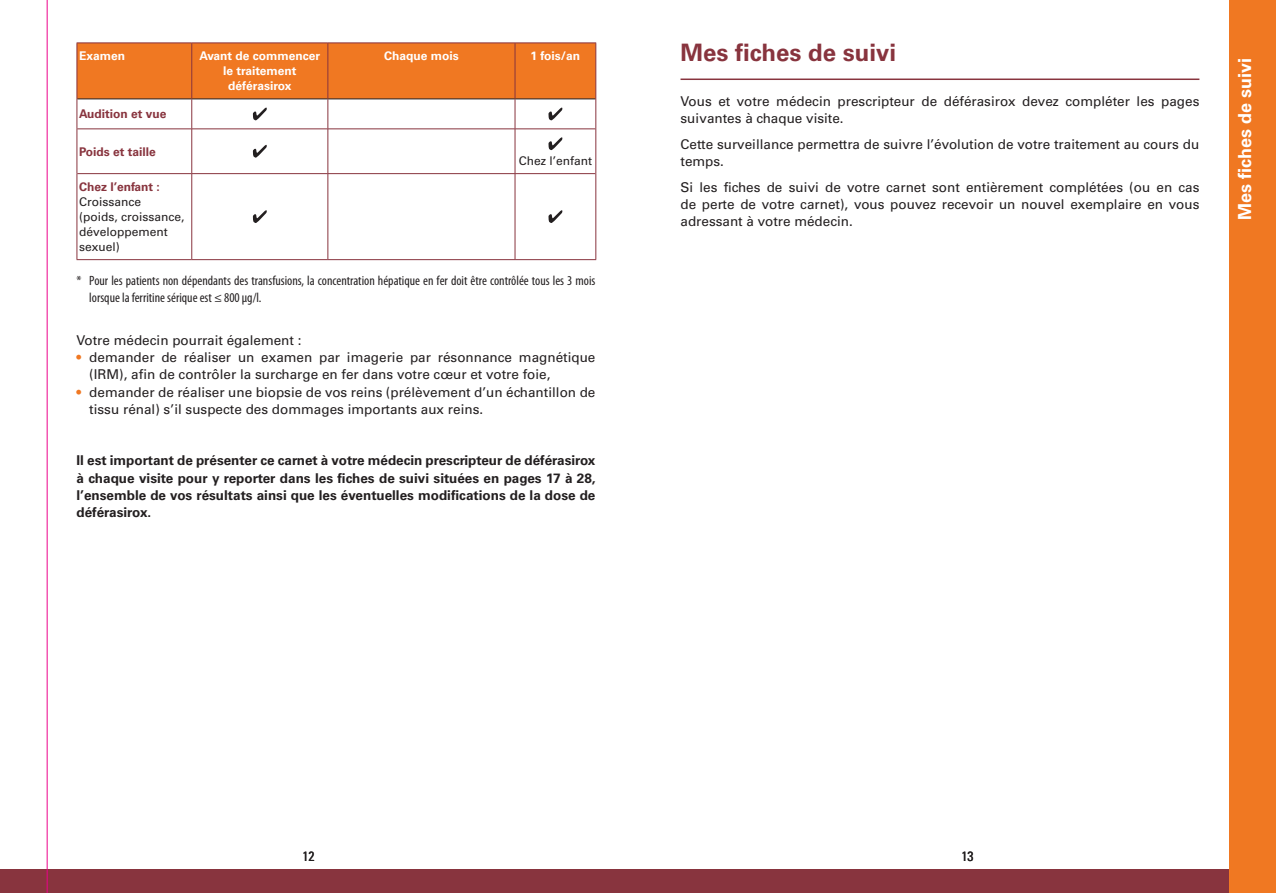
<style>
.page{position:relative;width:1276px;height:893px;background:#fff}
.page>*{position:absolute;margin:0;border:0;box-sizing:border-box;transform-origin:0 0}
.t1{font:700 24px "Univers";color:#88343e}
.t2{font:700 18px "Univers";color:#fff}
.t3{font:13.5px/17.2px "Univers";color:#231f20}
.t4{font:700 13.5px/17.2px "Univers";color:#231f20;text-align:justify}
.t5{font:condensed 13.5px/17.2px "Myriad Pro";color:#231f20}
.t6{font:condensed 13.5px "Univers";color:#231f20}
.t7{font:700 12px/15px "Univers";color:#fff;text-align:center}
.t8{font:12px/15px "Univers";color:#231f20}
.t9{font:700 12px "Univers";color:#88343e}
.s1{color:#f07822}
</style>
<div class="page">
<div style="left:0;top:869px;width:1276px;height:24px;background:#88343e"></div>
<div style="left:1229px;top:0;width:47px;height:893px;background:#f07822"></div>
<hr style="left:680px;top:79px;width:519px;height:1px;background:#88343e">
<div style="left:78px;top:44px;width:517px;height:55px;background:#f07822"></div>
<hr style="left:77px;top:99px;width:115px;height:1px;background:#231f20">
<hr style="left:192px;top:99px;width:136px;height:1px;background:#231f20">
<hr style="left:328px;top:99px;width:187px;height:1px;background:#231f20">
<hr style="left:515px;top:99px;width:80px;height:1px;background:#231f20">
<hr style="left:77px;top:43px;width:115px;height:1px;background:#88343e">
<hr style="left:77px;top:43px;width:1px;height:56px;background:#88343e">
<hr style="left:192px;top:43px;width:136px;height:1px;background:#88343e">
<hr style="left:328px;top:43px;width:187px;height:1px;background:#88343e">
<hr style="left:515px;top:43px;width:81px;height:1px;background:#88343e">
<hr style="left:514px;top:43px;width:1px;height:56px;background:#88343e">
<hr style="left:595px;top:43px;width:1px;height:56px;background:#88343e">
<hr style="left:77px;top:99px;width:1px;height:30px;background:#88343e">
<hr style="left:595px;top:99px;width:1px;height:30px;background:#88343e">
<hr style="left:77px;top:129px;width:1px;height:45px;background:#88343e">
<hr style="left:595px;top:129px;width:1px;height:45px;background:#88343e">
<hr style="left:77px;top:174px;width:1px;height:85px;background:#88343e">
<hr style="left:595px;top:174px;width:1px;height:85px;background:#88343e">
<hr style="left:77px;top:259px;width:115px;height:1px;background:#88343e">
<hr style="left:192px;top:259px;width:136px;height:1px;background:#88343e">
<hr style="left:328px;top:259px;width:187px;height:1px;background:#88343e">
<hr style="left:515px;top:259px;width:81px;height:1px;background:#88343e">
<hr style="left:191px;top:43px;width:1px;height:56px;background:#88343e">
<hr style="left:327px;top:43px;width:1px;height:56px;background:#88343e">
<hr style="left:191px;top:99px;width:1px;height:30px;background:#88343e">
<hr style="left:328px;top:99px;width:1px;height:30px;background:#88343e">
<hr style="left:515px;top:99px;width:1px;height:30px;background:#88343e">
<hr style="left:77px;top:129px;width:115px;height:1px;background:#88343e">
<hr style="left:192px;top:129px;width:136px;height:1px;background:#88343e">
<hr style="left:191px;top:129px;width:1px;height:44px;background:#88343e">
<hr style="left:328px;top:129px;width:187px;height:1px;background:#88343e">
<hr style="left:328px;top:129px;width:1px;height:44px;background:#88343e">
<hr style="left:515px;top:129px;width:80px;height:1px;background:#88343e">
<hr style="left:515px;top:129px;width:1px;height:44px;background:#88343e">
<hr style="left:77px;top:173px;width:115px;height:1px;background:#88343e">
<hr style="left:192px;top:173px;width:136px;height:1px;background:#88343e">
<hr style="left:191px;top:174px;width:1px;height:85px;background:#88343e">
<hr style="left:328px;top:173px;width:187px;height:1px;background:#88343e">
<hr style="left:328px;top:174px;width:1px;height:85px;background:#88343e">
<hr style="left:515px;top:173px;width:80px;height:1px;background:#88343e">
<hr style="left:515px;top:174px;width:1px;height:85px;background:#88343e">
<svg style="left:253px;top:108px;width:14px;height:12px"></svg>
<svg style="left:548px;top:108px;width:14px;height:12px"></svg>
<svg style="left:253px;top:145px;width:14px;height:13px"></svg>
<svg style="left:548px;top:137px;width:14px;height:13px"></svg>
<svg style="left:253px;top:210px;width:14px;height:13px"></svg>
<svg style="left:548px;top:210px;width:14px;height:13px"></svg>
<hr style="left:47px;top:0;width:1px;height:893px;background:#ed028c">
<p class="t7" style="left:79px;top:49px;width:48px">Examen</p>
<p class="t7" style="left:199px;top:49px;width:122px">Avant de commencer le traitement déférasirox</p>
<p class="t7" style="left:384px;top:49px;width:76px">Chaque mois</p>
<p class="t7" style="left:530px;top:49px;width:51px">1 fois/an</p>
<p class="t9" style="left:79px;top:107px;width:89px">Audition et vue</p>
<p class="t9" style="left:79px;top:144px;width:78px">Poids et taille</p>
<p class="t8" style="left:519px;top:153px;width:75px">Chez l’enfant</p>
<p class="t9" style="left:79px;top:180px;width:82px">Chez l’enfant :</p>
<p class="t8" style="left:79px;top:194px;width:107px">Croissance<br>(poids, croissance, développement sexuel)</p>
<p class="t5" style="left:89px;top:271px;width:508px;text-indent:-13px">* Pour les patients non dépendants des transfusions, la concentration hépatique en fer doit être contrôlée tous les 3 mois lorsque la ferritine sérique est ≤ 800 µg/l.</p>
<p class="t3" style="left:77px;top:331px;width:226px">Votre médecin pourrait également :</p>
<p class="t3" style="left:89px;top:349px;width:507px;text-indent:-13px"><span class="s1">•</span> demander de réaliser un examen par imagerie par résonnance magnétique (IRM), afin de contrôler la surcharge en fer dans votre cœur et votre foie,</p>
<p class="t3" style="left:89px;top:383px;width:507px;text-indent:-13px"><span class="s1">•</span> demander de réaliser une biopsie de vos reins (prélèvement d’un échantillon de tissu rénal) s’il suspecte des dommages importants aux reins.</p>
<p class="t4" style="left:77px;top:452px;width:520px">Il est important de présenter ce carnet à votre médecin prescripteur de déférasirox à chaque visite pour y reporter dans les fiches de suivi situées en pages 17 à 28, l’ensemble de vos résultats ainsi que les éventuelles modifications de la dose de déférasirox.</p>
<p class="t1" style="left:680px;top:38px;width:217px">Mes fiches de suivi</p>
<p class="t3" style="left:680px;top:92px;width:520px">Vous et votre médecin prescripteur de déférasirox devez compléter les pages suivantes à chaque visite.</p>
<p class="t3" style="left:680px;top:135px;width:520px">Cette surveillance permettra de suivre l’évolution de votre traitement au cours du temps.</p>
<p class="t3" style="left:680px;top:178px;width:520px;text-align:justify">Si les fiches de suivi de votre carnet sont entièrement complétées (ou en cas de perte de votre carnet), vous pouvez recevoir un nouvel exemplaire en vous adressant à votre médecin.</p>
<h2 class="t2" style="left:1234px;top:220px;width:163px;rotate:-90deg">Mes fiches de suivi</h2>
<p class="t6" style="left:302px;top:848px;width:13px">12</p>
<p class="t6" style="left:961px;top:848px;width:13px">13</p>
</div>
